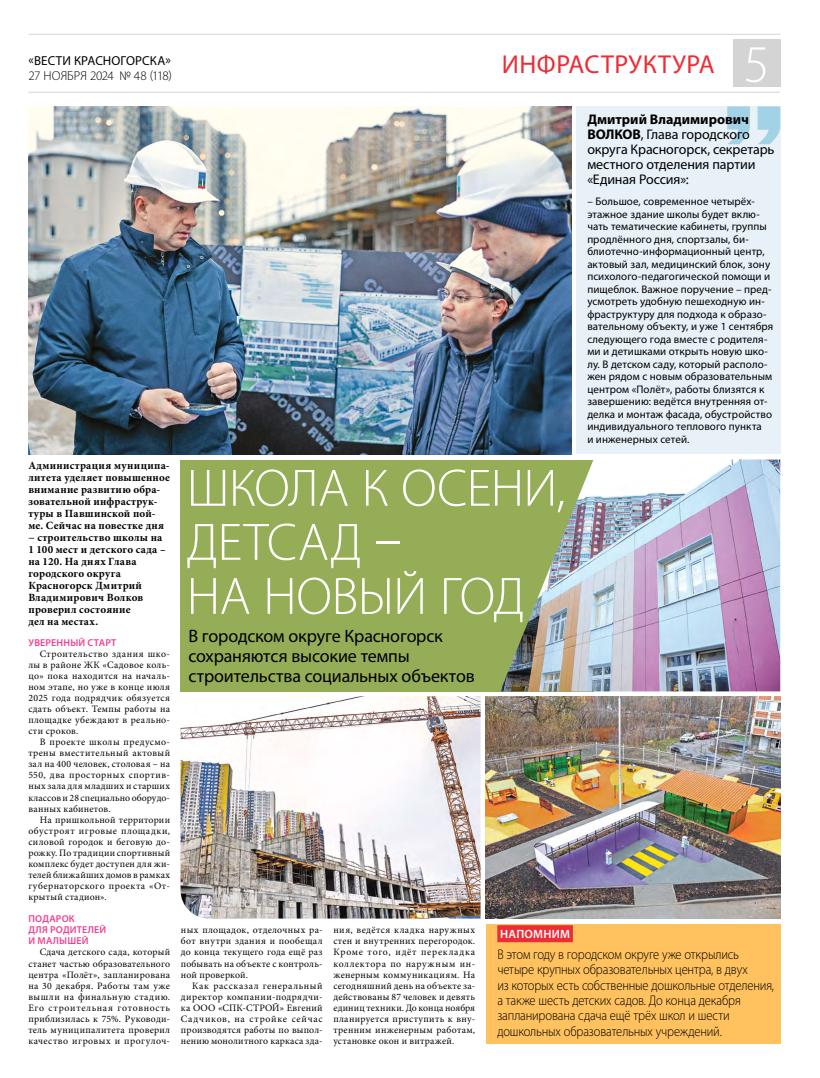
<style>
.page{position:relative;width:820px;height:1078px;background:#fff}
.page>*{position:absolute;margin:0;border:0;box-sizing:border-box;transform-origin:0 0}
.t1{font:300 53px/54px "Myriad Pro";letter-spacing:-.01em;color:#fff}
.t2{font:26px "Myriad Pro";letter-spacing:.02em;color:#ec2d35}
.t3{font:18px/20px "Myriad Pro";letter-spacing:-.01em;color:#000}
.t4{font:300 14px/15.3px "Myriad Pro";letter-spacing:-.015em;color:#000;scale:.9 1}
.t5{font:14px/15px "Myriad Pro";letter-spacing:-.01em;color:#000}
.t6{font:300 13px "Myriad Pro";letter-spacing:-.015em;color:#000}
.t7{font:13px "Myriad Pro";letter-spacing:.01em;color:#000}
.t8{font:600 12px "Myriad Pro";letter-spacing:.02em;color:#fff}
.t9{font:11px/12.5px "Myriad Pro";letter-spacing:.005em;color:#000}
.t10{font:700 11px/12px "Minion Pro";letter-spacing:.025em;color:#000}
.t11{font:600 10px/11px "Myriad Pro";letter-spacing:.015em;color:#f14193}
.t12{font:9.8px/11.1px "Minion Pro";letter-spacing:.03em;color:#000;text-align:justify}
.s1{font-weight:700}
</style>
<div class="page">
<hr style="left:28px;top:92px;width:752px;height:1px;background:#d4d4d5">
<hr style="left:28px;top:34px;width:752px;height:1px;background:#d4d4d5">
<div style="left:732px;top:40px;width:48px;height:47px;background:#d4d4d5"></div>
<div style="left:486px;top:924px;width:294px;height:119px;background:#ffc25e"></div>
<div style="left:180px;top:459px;width:413px;height:232px;background:#95ad56"></div>
<img style="left:500px;top:459px;width:280px;height:232px">
<div style="left:575px;top:106px;width:205px;height:348px;background:#e8f1f7"></div>
<img style="left:28px;top:106px;width:543px;height:348px">
<svg style="left:727px;top:106px;width:53px;height:38px"></svg>
<img style="left:180px;top:696px;width:300px;height:222px">
<img style="left:486px;top:696px;width:294px;height:222px">
<div style="left:497px;top:925px;width:75px;height:17px;background:#ec2d35"></div>
<h3 class="t7" style="left:29px;top:53px;width:144px">«ВЕСТИ КРАСНОГОРСКА»</h3>
<h3 class="t6" style="left:28px;top:68px;width:145px">27 НОЯБРЯ 2024 № 48 (118)</h3>
<h2 class="t2" style="left:501px;top:48px;width:214px">ИНФРАСТРУКТУРА</h2>
<h1 class="t1" style="left:743px;top:37px;width:27px">5</h1>
<p class="t10" style="left:28px;top:459px;width:143px">Администрация муниципа&shy;литета уделяет повышенное внимание развитию обра&shy;зовательной инфраструк&shy;туры в Павшинской пой&shy;ме. Сейчас на повестке дня − строительство школы на<br>1 100 мест и детского сада – на 120. На днях Глава городского округа<br>Красногорск Дмитрий<br>Владимирович Волков проверил состояние<br>дел на местах.</p>
<p class="t11" style="left:28px;top:636px;width:89px">УВЕРЕННЫЙ СТАРТ</p>
<p class="t12" style="left:28px;top:648px;width:143px;text-indent:11px">Строительство здания шко&shy;лы в районе ЖК «Садовое коль&shy;цо» пока находится на началь&shy;ном этапе, но уже в конце июля 2025 года подрядчик обязуется сдать объект. Темпы работы на площадке убеждают в реально&shy;сти сроков.</p>
<p class="t12" style="left:28px;top:736px;width:143px;text-indent:11px">В проекте школы предусмо&shy;трены вместительный актовый зал на 400 человек, столовая – на 550, два просторных спортив&shy;ных зала для младших и старших классов и 28 специально оборудо&shy;ванных кабинетов.</p>
<p class="t12" style="left:28px;top:813px;width:143px;text-indent:11px">На пришкольной территории обустроят игровые площадки, силовой городок и беговую до&shy;рожку. По традиции спортивный комплекс будет доступен для жи&shy;телей ближайших домов в рамках губернаторского проекта «От&shy;крытый стадион».</p>
<p class="t11" style="left:28px;top:912px;width:79px">ПОДАРОК<br>ДЛЯ РОДИТЕЛЕЙ<br>И МАЛЫШЕЙ</p>
<p class="t12" style="left:28px;top:946px;width:143px;text-indent:11px">Сдача детского сада, который станет частью образовательного центра «Полёт», запланирована на 30 декабря. Работы там уже вышли на финальную стадию.<br>Его строительная готовность приблизилась к 75%. Руководи&shy;тель муниципалитета проверил качество игровых и прогулоч-</p>
<h1 class="t1" style="left:187px;top:460px;width:380px">ШКОЛА К ОСЕНИ,<br>ДЕТСАД –<br>НА НОВЫЙ ГОД</h1>
<h3 class="t3" style="left:188px;top:625px;width:288px">В городском округе Красногорск сохраняются высокие темпы строительства социальных объектов</h3>
<h3 class="t5" style="left:587px;top:112px;width:189px"><span class="s1">Дмитрий Владимирович<br>ВОЛКОВ</span>, Глава городского округа Красногорск, секретарь местного отделения партии «Единая Россия»:</h3>
<p class="t9" style="left:587px;top:195px;width:187px">– Большое, современное четырёх&shy;этажное здание школы будет вклю&shy;чать тематические кабинеты, группы продлённого дня, спортзалы, би&shy;блиотечно-информационный центр, актовый зал, медицинский блок, зону психолого-педагогической помощи и пищеблок. Важное поручение – пред&shy;усмотреть удобную пешеходную ин&shy;фраструктуру для подхода к образо&shy;вательному объекту, и уже 1 сентября следующего года вместе с родителя&shy;ми и детишками открыть новую шко&shy;лу. В детском саду, который располо&shy;жен рядом с новым образовательным центром «Полёт», работы близятся к завершению: ведётся внутренняя от&shy;делка и монтаж фасада, обустройство индивидуального теплового пункта<br>и инженерных сетей.</p>
<p class="t12" style="left:181px;top:924px;width:143px">ных площадок, отделочных ра&shy;бот внутри здания и пообещал до конца текущего года ещё раз побывать на объекте с контроль&shy;ной проверкой.</p>
<p class="t12" style="left:181px;top:979px;width:143px;text-indent:11px">Как рассказал генеральный директор компании-подрядчи&shy;ка ООО «СПК-СТРОЙ» Евгений Садчиков, на стройке сейчас производятся работы по выпол&shy;нению монолитного каркаса зда-</p>
<p class="t12" style="left:333px;top:924px;width:143px">ния, ведётся кладка наружных стен и внутренних перегородок.<br>Кроме того, идёт перекладка коллектора по наружным ин&shy;женерным коммуникациям. На сегодняшний день на объекте за&shy;действованы 87 человек и девять единиц техники. До конца ноября планируется приступить к вну&shy;тренним инженерным работам, установке окон и витражей.</p>
<p class="t8" style="left:500px;top:926px;width:71px">НАПОМНИМ</p>
<p class="t4" style="left:497px;top:946px;width:309px">В этом году в городском округе уже открылись четыре крупных образовательных центра, в двух<br>из которых есть собственные дошкольные отделения, а также шесть детских садов. До конца декабря запланирована сдача ещё трёх школ и шести дошкольных образовательных учреждений.</p>
</div>
